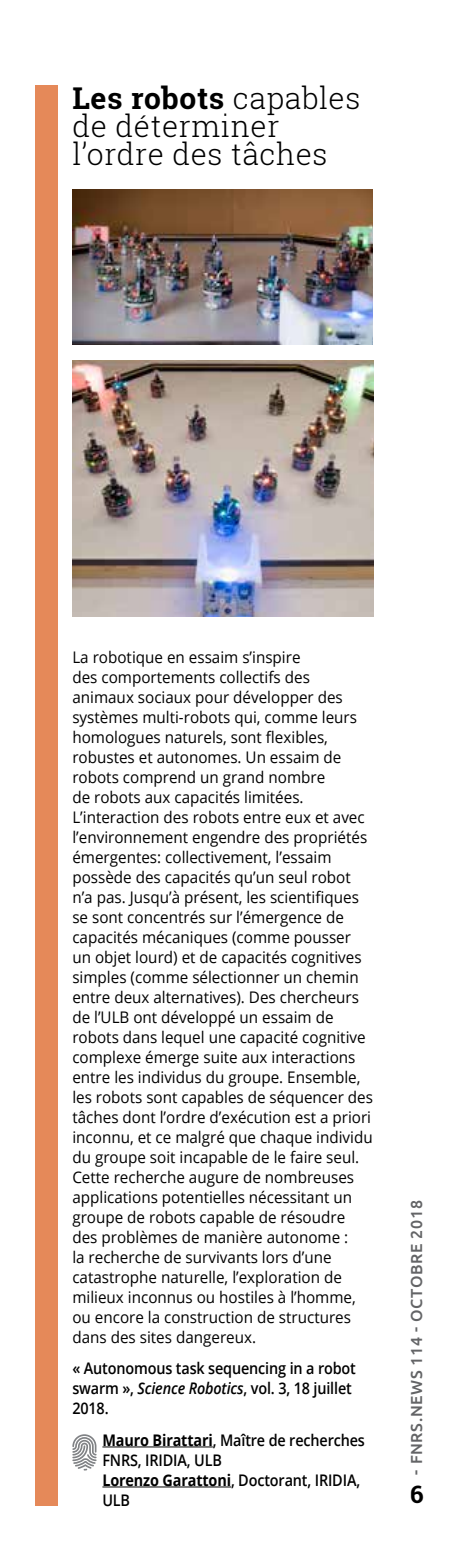
<style>
.page{position:relative;width:459px;height:1560px;background:#fff}
.page>*{position:absolute;margin:0;border:0;box-sizing:border-box;transform-origin:0 0}
.t1{font:300 30px/28px "Roboto Slab";letter-spacing:.02em;color:#000}
.t2{font:700 24px "Roboto Slab";color:#000}
.t3{font:16px/20px "Open Sans";color:#000;scale:.95 1}
.t4{font:600 16px/20px "Open Sans";letter-spacing:-.01em;color:#000;scale:.9 1}
.t5{font:500 16px "Ubuntu";letter-spacing:.04em;color:#636466}
.s1{font-weight:700}
.s2{font-style:italic}
</style>
<div class="page">
<hr style="left:102px;top:1446px;width:110px;height:1px;background:#000">
<hr style="left:102px;top:1486px;width:129px;height:1px;background:#000">
<svg style="left:72px;top:1434px;width:24px;height:36px"></svg>
<img style="left:72px;top:189px;width:300px;height:155px">
<img style="left:72px;top:360px;width:301px;height:256px">
<div style="left:35px;top:86px;width:23px;height:1419px;background:#e58959"></div>
<h1 class="t1" style="left:72px;top:83px;width:289px"><span class="s1">Les robots</span> capables de déterminer l’ordre des tâches</h1>
<p class="t3" style="left:72px;top:646px;width:317px">La robotique en essaim s’inspire<br>des comportements collectifs des animaux sociaux pour développer des systèmes multi-robots qui, comme leurs homologues naturels, sont flexibles, robustes et autonomes. Un essaim de robots comprend un grand nombre<br>de robots aux capacités limitées.<br>L’interaction des robots entre eux et avec l’environnement engendre des propriétés émergentes: collectivement, l’essaim possède des capacités qu’un seul robot n’a pas. Jusqu’à présent, les scientifiques se sont concentrés sur l’émergence de capacités mécaniques (comme pousser un objet lourd) et de capacités cognitives simples (comme sélectionner un chemin entre deux alternatives). Des chercheurs de l’ULB ont développé un essaim de robots dans lequel une capacité cognitive complexe émerge suite aux interactions entre les individus du groupe. Ensemble, les robots sont capables de séquencer des tâches dont l’ordre d’exécution est a priori inconnu, et ce malgré que chaque individu du groupe soit incapable de le faire seul.<br>Cette recherche augure de nombreuses applications potentielles nécessitant un groupe de robots capable de résoudre des problèmes de manière autonome :<br>la recherche de survivants lors d’une catastrophe naturelle, l’exploration de milieux inconnus ou hostiles à l’homme, ou encore la construction de structures dans des sites dangereux.</p>
<p class="t4" style="left:72px;top:1357px;width:316px">« Autonomous task sequencing in a robot swarm », <span class="s2">Science Robotics</span>, vol. 3, 18 juillet<br>2018.</p>
<p class="t4" style="left:102px;top:1429px;width:293px"><span class="s1">Mauro Birattari</span>, Maître de recherches<br>FNRS, IRIDIA, ULB<br><span class="s1">Lorenzo Garattoni</span>, Doctorant, IRIDIA,<br>ULB</p>
<p class="t5" style="left:406px;top:1474px;width:276px;rotate:-90deg">- FNRS.NEWS 114 - OCTOBRE 2018</p>
<h2 class="t2" style="left:409px;top:1477px;width:15px">6</h2>
</div>
